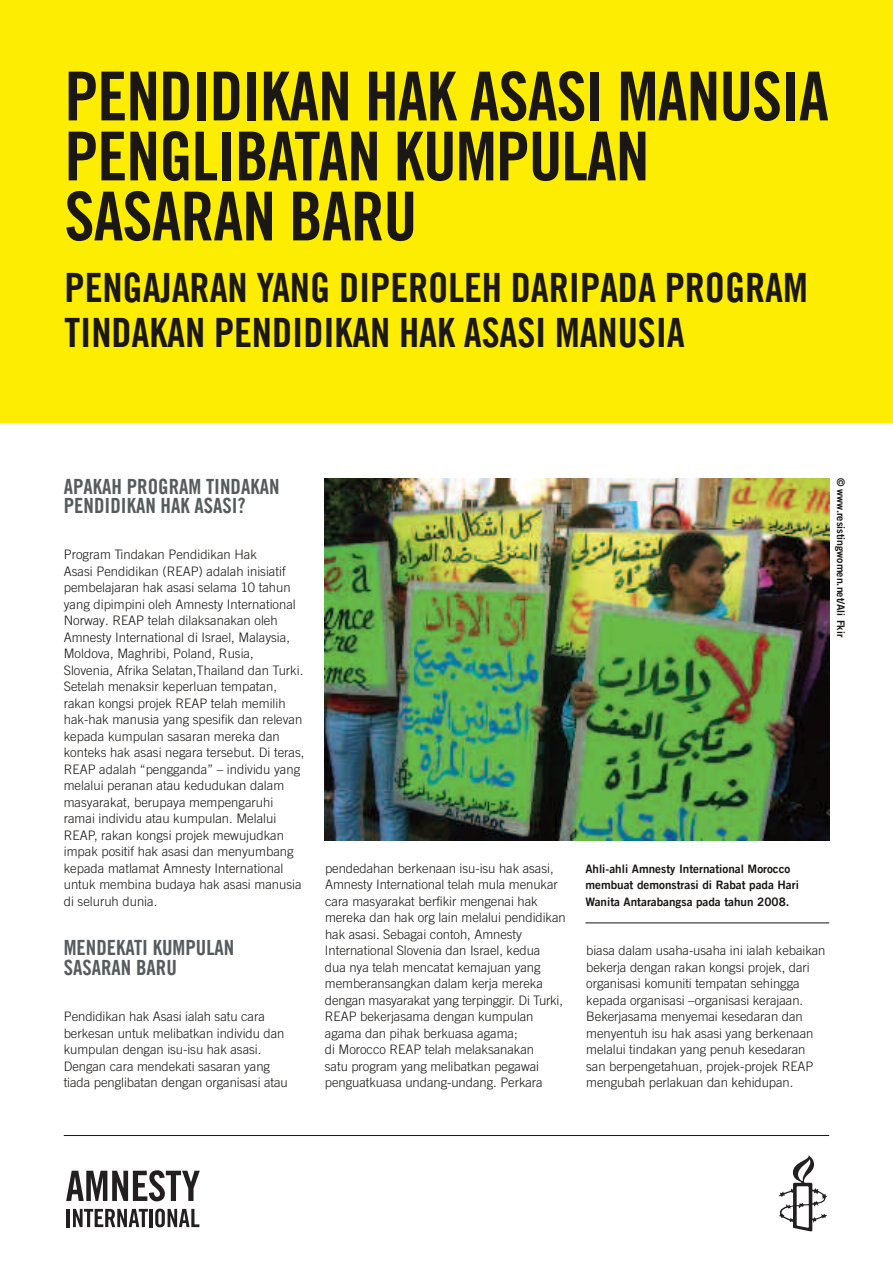
<style>
.page{position:relative;width:893px;height:1263px;background:#fff}
.page>*{position:absolute;margin:0;border:0;box-sizing:border-box;transform-origin:0 0}
.t1{font:67.5px/60px "Amnesty Trade Gothic Bd Cn 20";letter-spacing:-.015em;color:#1a1715}
.t2{font:40.5px/45px "Amnesty Trade Gothic Bd Cn 20";letter-spacing:-.005em;color:#1a1715}
.t3{font:21px/19.5px "Amnesty Trade Gothic Bd Cn 20";color:#565b5e}
.t4{font:300 13.05px/16.5px "Amnesty Trade Gothic";letter-spacing:-.005em;color:#1a1715}
.t5{font:11.7px/16.5px "Amnesty Trade Gothic Bd 2";color:#1a1715}
.t6{font:10.5px "Amnesty Trade Gothic Bd 2";color:#1a1715}
</style>
<div class="page">
<div style="left:0;top:0;width:893px;height:423px;background:#fded02"></div>
<hr style="left:64px;top:1135px;width:765px;height:1px;background:#1a1715">
<svg style="left:779px;top:1155px;width:48px;height:76px"></svg>
<hr style="left:67px;top:1209px;width:3px;height:18px;background:#231f20">
<svg style="left:73px;top:1209px;width:75px;height:18px"></svg>
<hr style="left:149px;top:1209px;width:3px;height:18px;background:#231f20">
<svg style="left:155px;top:1208px;width:44px;height:19px"></svg>
<svg style="left:66px;top:1170px;width:134px;height:31px"></svg>
<hr style="left:585px;top:923px;width:244px;height:1px;background:#1a1715">
<img style="left:325px;top:478px;width:504px;height:362px">
<h1 class="t1" style="left:65px;top:65px;width:766px">PENDIDIKAN HAK ASASI MANUSIA<br>PENGLIBATAN KUMPULAN<br>SASARAN BARU</h1>
<h2 class="t2" style="left:65px;top:265px;width:745px">PENGAJARAN YANG DIPEROLEH DARIPADA PROGRAM<br>TINDAKAN PENDIDIKAN HAK ASASI MANUSIA</h2>
<h3 class="t3" style="left:64px;top:476px;width:217px">APAKAH PROGRAM TINDAKAN<br>PENDIDIKAN HAK ASASI?</h3>
<p class="t4" style="left:64px;top:546px;width:242px">Program Tindakan Pendidikan Hak<br>Asasi Pendidikan (REAP) adalah inisiatif pembelajaran hak asasi selama 10 tahun yang dipimpini oleh Amnesty International Norway. REAP telah dilaksanakan oleh Amnesty International di Israel, Malaysia, Moldova, Maghribi, Poland, Rusia, Slovenia, Afrika Selatan,Thailand dan Turki.<br>Setelah menaksir keperluan tempatan, rakan kongsi projek REAP telah memilih hak-hak manusia yang spesifik dan relevan kepada kumpulan sasaran mereka dan konteks hak asasi negara tersebut. Di teras, REAP adalah “pengganda” – individu yang melalui peranan atau kedudukan dalam masyarakat, berupaya mempengaruhi ramai individu atau kumpulan. Melalui REAP, rakan kongsi projek mewujudkan impak positif hak asasi dan menyumbang kepada matlamat Amnesty International untuk membina budaya hak asasi manusia di seluruh dunia.</p>
<h3 class="t3" style="left:64px;top:937px;width:172px">MENDEKATI KUMPULAN<br>SASARAN BARU</h3>
<p class="t4" style="left:64px;top:1008px;width:226px">Pendidikan hak Asasi ialah satu cara berkesan untuk melibatkan individu dan kumpulan dengan isu-isu hak asasi.<br>Dengan cara mendekati sasaran yang tiada penglibatan dengan organisasi atau</p>
<p class="t6" style="left:848px;top:477px;width:161px;rotate:90deg">© www.resistingwomen.net/Ali Fkir</p>
<p class="t4" style="left:325px;top:860px;width:242px">pendedahan berkenaan isu-isu hak asasi, Amnesty International telah mula menukar cara masyarakat berfikir mengenai hak mereka dan hak org lain melalui pendidikan hak asasi. Sebagai contoh, Amnesty International Slovenia dan Israel, kedua<br>dua nya telah mencatat kemajuan yang memberansangkan dalam kerja mereka dengan masyarakat yang terpinggir. Di Turki, REAP bekerjasama dengan kumpulan agama dan pihak berkuasa agama;<br>di Morocco REAP telah melaksanakan<br>satu program yang melibatkan pegawai penguatkuasa undang-undang. Perkara</p>
<p class="t5" style="left:585px;top:860px;width:215px">Ahli-ahli Amnesty International Morocco membuat demonstrasi di Rabat pada Hari<br>Wanita Antarabangsa pada tahun 2008.</p>
<p class="t4" style="left:586px;top:942px;width:241px">biasa dalam usaha-usaha ini ialah kebaikan bekerja dengan rakan kongsi projek, dari organisasi komuniti tempatan sehingga kepada organisasi –organisasi kerajaan.<br>Bekerjasama menyemai kesedaran dan menyentuh isu hak asasi yang berkenaan melalui tindakan yang penuh kesedaran san berpengetahuan, projek-projek REAP mengubah perlakuan dan kehidupan.</p>
</div>
